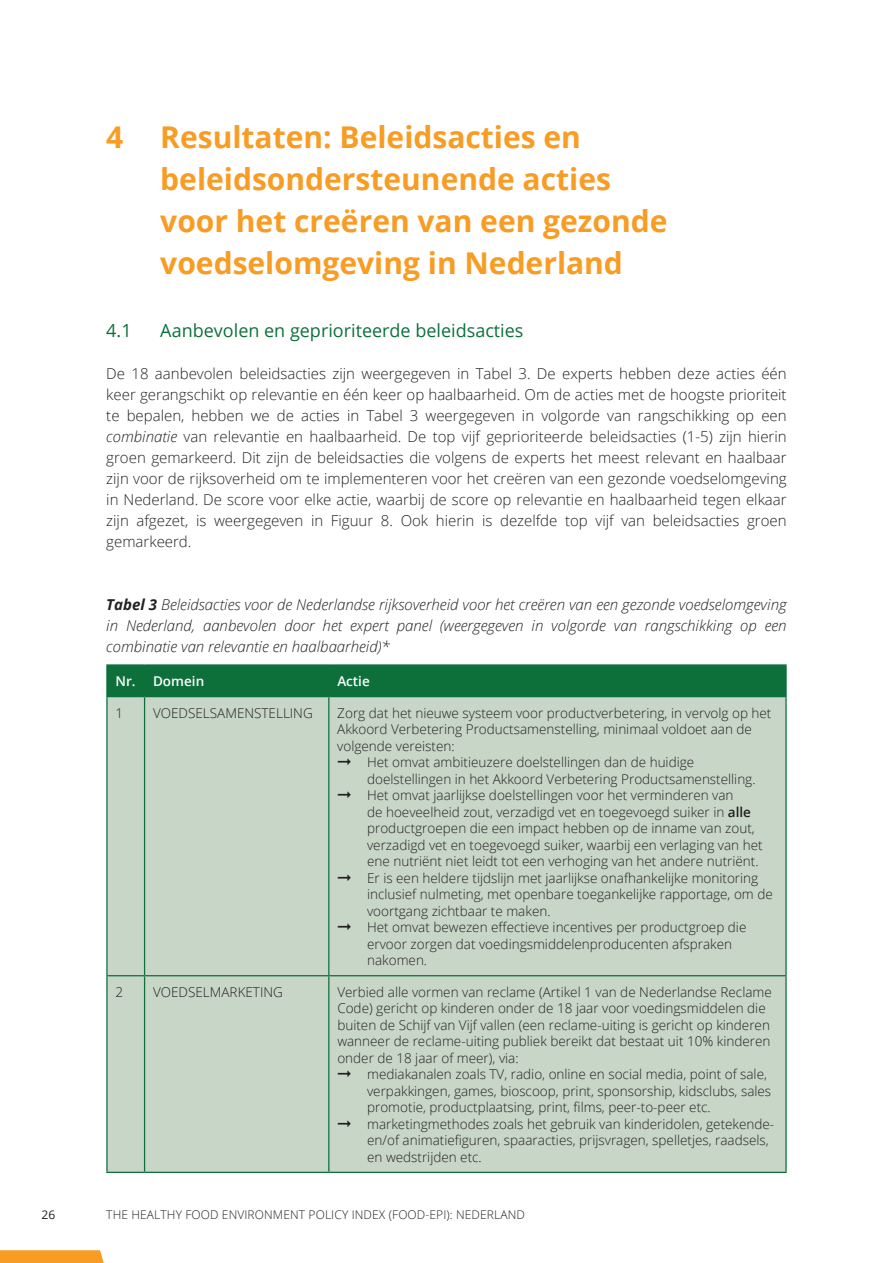
<style>
.page{position:relative;width:893px;height:1263px;background:#fff}
.page>*{position:absolute;margin:0;border:0;box-sizing:border-box;transform-origin:0 0}
.t1{font:700 30px/42px "Open Sans";color:#f89c24}
.t2{font:18px "Open Sans";color:#0d703b}
.t3{font:300 15px/21px "Open Sans";color:#231f20;text-align:justify}
.t4{font:italic 300 15px/21px "Open Sans";color:#231f20;text-align:justify}
.t5{font:300 13.5px/16.5px "Open Sans";color:#231f20}
.t6{font:600 13.5px "Open Sans";color:#fff}
.t7{font:300 12px "Open Sans";letter-spacing:.01em;color:#231f20}
.t8{font:12px "Open Sans";color:#231f20}
.s1{font-style:italic}
.s2{font-weight:700}
.s3{font-weight:600}
</style>
<div class="page">
<svg style="left:0;top:1250px;width:104px;height:13px"></svg>
<div style="left:108px;top:666px;width:677px;height:30px;background:#0d703b"></div>
<div style="left:108px;top:697px;width:677px;height:475px;background:#c8d6c8"></div>
<hr style="left:106px;top:664px;width:39px;height:2px;background:#0d703b">
<hr style="left:106px;top:666px;width:2px;height:30px;background:#0d703b">
<hr style="left:145px;top:664px;width:184px;height:2px;background:#0d703b">
<hr style="left:144px;top:666px;width:1px;height:30px;background:#0d703b">
<hr style="left:329px;top:664px;width:458px;height:2px;background:#0d703b">
<hr style="left:328px;top:666px;width:1px;height:30px;background:#0d703b">
<hr style="left:785px;top:666px;width:2px;height:30px;background:#0d703b">
<hr style="left:106px;top:696px;width:39px;height:1px;background:#0d703b">
<hr style="left:106px;top:697px;width:2px;height:278px;background:#0d703b">
<hr style="left:145px;top:696px;width:184px;height:1px;background:#0d703b">
<hr style="left:144px;top:697px;width:1px;height:278px;background:#0d703b">
<hr style="left:329px;top:696px;width:458px;height:1px;background:#0d703b">
<hr style="left:328px;top:697px;width:1px;height:278px;background:#0d703b">
<hr style="left:785px;top:697px;width:2px;height:278px;background:#0d703b">
<hr style="left:106px;top:975px;width:39px;height:1px;background:#0d703b">
<hr style="left:106px;top:976px;width:2px;height:196px;background:#0d703b">
<hr style="left:145px;top:975px;width:184px;height:1px;background:#0d703b">
<hr style="left:144px;top:976px;width:1px;height:196px;background:#0d703b">
<hr style="left:329px;top:975px;width:458px;height:1px;background:#0d703b">
<hr style="left:328px;top:976px;width:1px;height:196px;background:#0d703b">
<hr style="left:785px;top:976px;width:2px;height:196px;background:#0d703b">
<hr style="left:106px;top:1172px;width:39px;height:1px;background:#0d703b">
<hr style="left:145px;top:1172px;width:184px;height:1px;background:#0d703b">
<hr style="left:329px;top:1172px;width:458px;height:1px;background:#0d703b">
<h1 class="t1" style="left:160px;top:116px;width:509px;text-indent:-54px">4 Resultaten: Beleidsacties en beleidsondersteunende acties voor het creëren van een gezonde voedselomgeving in Nederland</h1>
<h2 class="t2" style="left:106px;top:318px;width:27px">4.1</h2>
<h2 class="t2" style="left:160px;top:318px;width:365px">Aanbevolen en geprioriteerde beleidsacties</h2>
<p class="t3" style="left:106px;top:363px;width:682px">De 18 aanbevolen beleidsacties zijn weergegeven in Tabel 3. De experts hebben deze acties één keer gerangschikt op relevantie en één keer op haalbaarheid. Om de acties met de hoogste prioriteit te bepalen, hebben we de acties in Tabel 3 weergegeven in volgorde van rangschikking op een <span class="s1">combinatie</span> van relevantie en haalbaarheid. De top vijf geprioriteerde beleidsacties (1-5) zijn hierin groen gemarkeerd. Dit zijn de beleidsacties die volgens de experts het meest relevant en haalbaar zijn voor de rijksoverheid om te implementeren voor het creëren van een gezonde voedselomgeving in Nederland. De score voor elke actie, waarbij de score op relevantie en haalbaarheid tegen elkaar zijn afgezet, is weergegeven in Figuur 8. Ook hierin is dezelfde top vijf van beleidsacties groen gemarkeerd.</p>
<p class="t4" style="left:106px;top:594px;width:682px"><span class="s2">Tabel 3</span> Beleidsacties voor de Nederlandse rijksoverheid voor het creëren van een gezonde voedselomgeving in Nederland, aanbevolen door het expert panel (weergegeven in volgorde van rangschikking op een combinatie van relevantie en haalbaarheid)*</p>
<p class="t6" style="left:115px;top:672px;width:90px">Nr. Domein</p>
<p class="t6" style="left:337px;top:672px;width:34px">Actie</p>
<p class="t5" style="left:115px;top:704px;width:9px">1</p>
<p class="t5" style="left:153px;top:704px;width:161px">VOEDSELSAMENSTELLING</p>
<p class="t5" style="left:337px;top:704px;width:436px">Zorg dat het nieuwe systeem voor productverbetering, in vervolg op het Akkoord Verbetering Productsamenstelling, minimaal voldoet aan de volgende vereisten:<br>➞ Het omvat ambitieuzere doelstellingen dan de huidige</p>
<p class="t5" style="left:337px;top:770px;width:420px;text-indent:30px">doelstellingen in het Akkoord Verbetering Productsamenstelling. ➞ Het omvat jaarlijkse doelstellingen voor het verminderen van</p>
<p class="t5" style="left:367px;top:803px;width:385px">de hoeveelheid zout, verzadigd vet en toegevoegd suiker in <span class="s3">alle</span></p>
<p class="t5" style="left:367px;top:819px;width:389px">productgroepen die een impact hebben op de inname van zout,</p>
<p class="t5" style="left:367px;top:836px;width:397px">verzadigd vet en toegevoegd suiker, waarbij een verlaging van het</p>
<p class="t5" style="left:367px;top:852px;width:393px">ene nutriënt niet leidt tot een verhoging van het andere nutriënt.</p>
<p class="t5" style="left:337px;top:869px;width:422px">➞ Er is een heldere tijdslijn met jaarlijkse onafhankelijke monitoring</p>
<p class="t5" style="left:367px;top:885px;width:407px">inclusief nulmeting, met openbare toegankelijke rapportage, om de</p>
<p class="t5" style="left:367px;top:902px;width:185px">voortgang zichtbaar te maken.</p>
<p class="t5" style="left:337px;top:918px;width:411px">➞ Het omvat bewezen effectieve incentives per productgroep die</p>
<p class="t5" style="left:367px;top:935px;width:367px">ervoor zorgen dat voedingsmiddelenproducenten afspraken</p>
<p class="t5" style="left:367px;top:951px;width:62px">nakomen.</p>
<p class="t5" style="left:115px;top:983px;width:9px">2</p>
<p class="t5" style="left:153px;top:983px;width:131px">VOEDSELMARKETING</p>
<p class="t5" style="left:337px;top:983px;width:436px">Verbied alle vormen van reclame (Artikel 1 van de Nederlandse Reclame</p>
<p class="t5" style="left:337px;top:1000px;width:430px">Code) gericht op kinderen onder de 18 jaar voor voedingsmiddelen die</p>
<p class="t5" style="left:337px;top:1016px;width:434px">buiten de Schijf van Vijf vallen (een reclame-uiting is gericht op kinderen</p>
<p class="t5" style="left:337px;top:1033px;width:435px">wanneer de reclame-uiting publiek bereikt dat bestaat uit 10% kinderen</p>
<p class="t5" style="left:337px;top:1049px;width:183px">onder de 18 jaar of meer), via:</p>
<p class="t5" style="left:337px;top:1066px;width:431px">➞ mediakanalen zoals TV, radio, online en social media, point of sale,</p>
<p class="t5" style="left:367px;top:1082px;width:406px">verpakkingen, games, bioscoop, print, sponsorship, kidsclubs, sales</p>
<p class="t5" style="left:367px;top:1099px;width:345px">promotie, productplaatsing, print, films, peer-to-peer etc.</p>
<p class="t5" style="left:337px;top:1115px;width:438px">➞ marketingmethodes zoals het gebruik van kinderidolen, getekende-</p>
<p class="t5" style="left:367px;top:1132px;width:403px">en/of animatiefiguren, spaaracties, prijsvragen, spelletjes, raadsels,</p>
<p class="t5" style="left:367px;top:1148px;width:116px">en wedstrijden etc.</p>
<p class="t8" style="left:42px;top:1206px;width:15px">26</p>
<p class="t7" style="left:106px;top:1206px;width:420px">THE HEALTHY FOOD ENVIRONMENT POLICY INDEX (FOOD-EPI): NEDERLAND</p>
</div>
